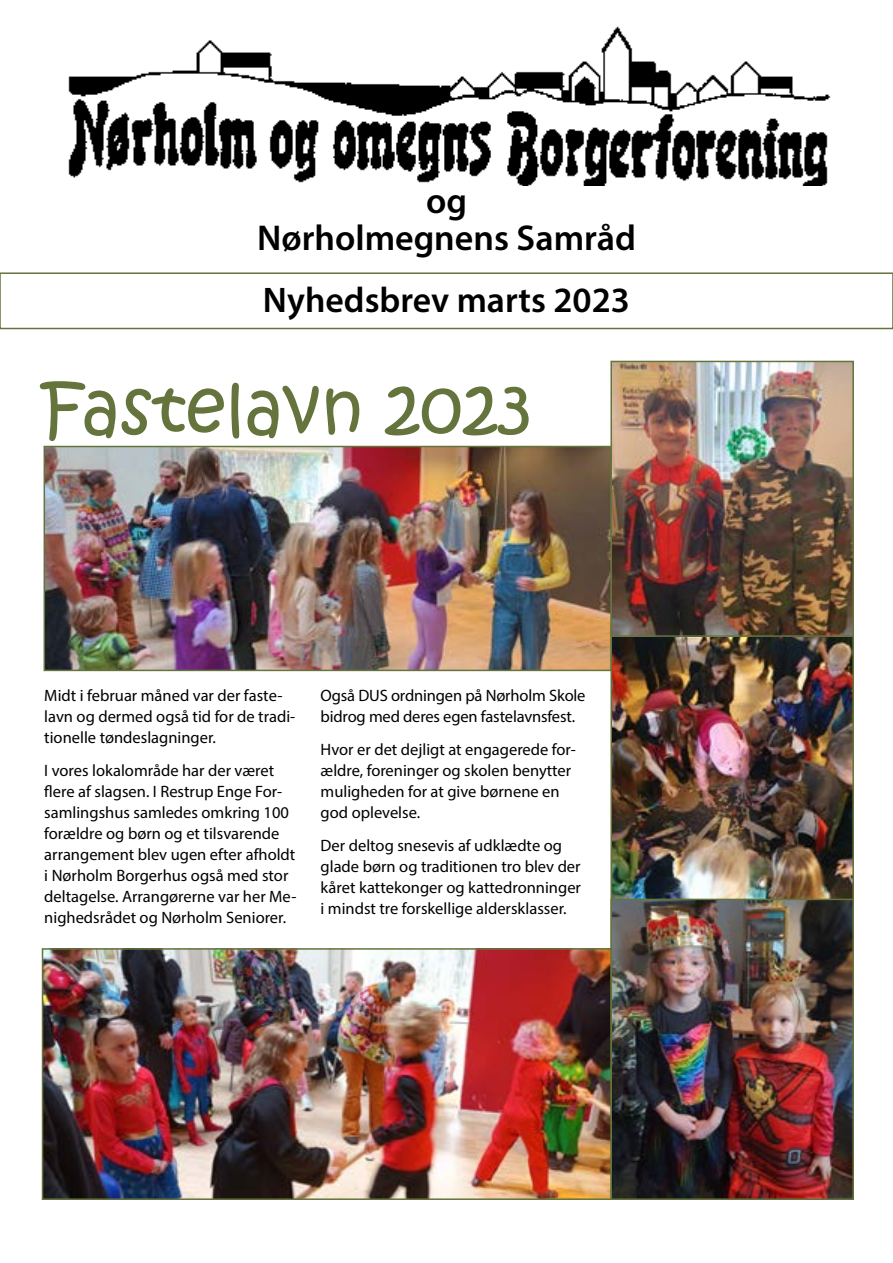
<style>
.page{position:relative;width:893px;height:1263px;background:#fff}
.page>*{position:absolute;margin:0;border:0;box-sizing:border-box;transform-origin:0 0}
.t1{font:70.8px "Kristen ITC";color:#64743c}
.t2{font:600 36px/37.5px "Myriad Pro";color:#000;text-align:center}
.t3{font:600 35.7px "Myriad Pro";color:#000}
.t4{font:16.5px/21px "Myriad Pro";color:#000}
</style>
<div class="page">
<div style="left:0;top:272px;width:893px;height:57px;border:2px solid #64743c"></div>
<img style="left:68px;top:26px;width:763px;height:160px">
<div style="left:257px;top:136px;width:12px;height:12px;background:#fff"></div>
<img style="left:47px;top:449px;width:562px;height:219px">
<div style="left:44px;top:446px;width:568px;height:225px;border:2px solid #64743c"></div>
<img style="left:45px;top:951px;width:564px;height:246px">
<div style="left:42px;top:948px;width:570px;height:252px;border:2px solid #64743c"></div>
<img style="left:613px;top:637px;width:238px;height:262px">
<img style="left:613px;top:364px;width:238px;height:270px">
<div style="left:610px;top:361px;width:244px;height:276px;border:2px solid #64743c"></div>
<img style="left:613px;top:902px;width:238px;height:295px">
<div style="left:610px;top:899px;width:244px;height:301px;border:2px solid #64743c"></div>
<h2 class="t2" style="left:257px;top:181px;width:380px">og<br>Nørholmegnens Samråd</h2>
<h3 class="t3" style="left:263px;top:277px;width:368px">Nyhedsbrev marts 2023</h3>
<h1 class="t1" style="left:43px;top:361px;width:490px">Fastelavn 2023</h1>
<p class="t4" style="left:44px;top:684px;width:252px">Midt i februar måned var der faste&shy;lavn og dermed også tid for de tradi&shy;tionelle tøndeslagninger.</p>
<p class="t4" style="left:44px;top:759px;width:254px">I vores lokalområde har der været flere af slagsen. I Restrup Enge For&shy;samlingshus samledes omkring 100 forældre og børn og et tilsvarende arrangement blev ugen efter afholdt i Nørholm Borgerhus også med stor deltagelse. Arrangørerne var her Me&shy;nighedsrådet og Nørholm Seniorer.</p>
<p class="t4" style="left:321px;top:684px;width:266px">Også DUS ordningen på Nørholm Skole bidrog med deres egen fastelavnsfest.</p>
<p class="t4" style="left:321px;top:738px;width:257px">Hvor er det dejligt at engagerede for&shy;ældre, foreninger og skolen benytter muligheden for at give børnene en god oplevelse.</p>
<p class="t4" style="left:321px;top:834px;width:262px">Der deltog snesevis af udklædte og glade børn og traditionen tro blev der kåret kattekonger og kattedronninger i mindst tre forskellige aldersklasser.</p>
</div>
